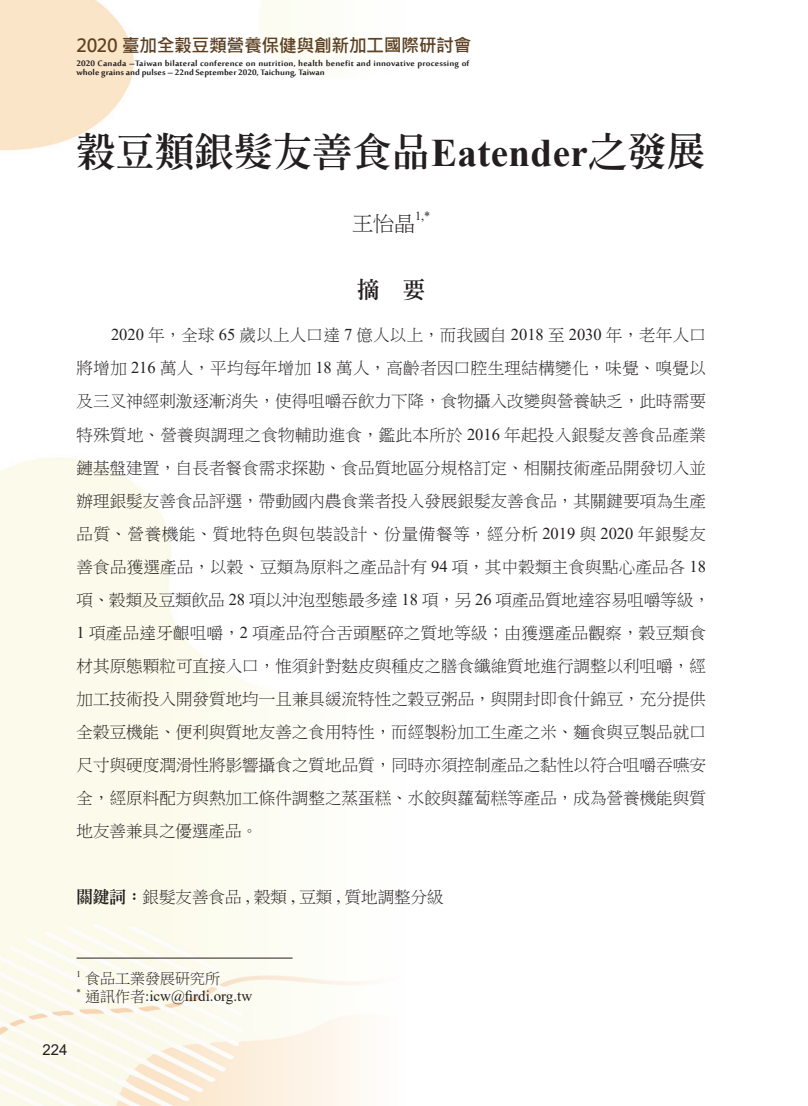
<style>
.page{position:relative;width:808px;height:1106px;background:#fff}
.page>*{position:absolute;margin:0;border:0;box-sizing:border-box;transform-origin:0 0}
.t1{font:39px "Inn Ming Extra";letter-spacing:.01em;color:#231f20}
.t2{font:22.5px "Inn Ming Extra";color:#231f20}
.t3{font:21px "P Ming Li U";color:#231f20}
.t4{font:700 18px "Microsoft Jheng Hei";letter-spacing:-.03em;color:#5e4123}
.t5{font:16.5px/33px "P Ming Li U";letter-spacing:.005em;color:#231f20}
.t6{font:15px "Times New Roman";color:#231f20}
.t7{font:15px "P Ming Li U";color:#231f20}
.t8{font:15px "Arial";color:#231f20}
.t9{font:12.3px "Times New Roman";color:#231f20}
.t10{font:700 10.8px/9px "Sakkal Majalla";letter-spacing:.01em;color:#231f20;scale:1.06 1}
.t11{font:8.7px "Times New Roman";color:#231f20}
.s1{font-family:"Times New Roman";font-weight:700}
.s2{font-family:"Times New Roman"}
.s3{font-family:"Inn Ming Extra"}
.s4{font-family:"P Ming Li U"}
</style>
<div class="page">
<img style="left:0;top:0;width:374px;height:1106px">
<hr style="left:77px;top:957px;width:216px;height:1px;background:#231f20">
<p class="t4" style="left:77px;top:34px;width:396px">2020 臺加全穀豆類營養保健與創新加工國際研討會</p>
<p class="t10" style="left:77px;top:59px;width:372px">2020 Canada –Taiwan bilateral conference on nutrition, health benefit and innovative processing of whole grains and pulses – 22nd September 2020, Taichung, Taiwan</p>
<h1 class="t1" style="left:77px;top:131px;width:631px">穀豆類銀髮友善食品<span class="s1">Eatender</span>之發展</h1>
<p class="t3" style="left:352px;top:213px;width:65px">王怡晶</p>
<p class="t9" style="left:415px;top:207px;width:17px">1,*</p>
<h2 class="t2" style="left:357px;top:278px;width:69px">摘　要</h2>
<p class="t5" style="left:77px;top:319px;width:635px;text-indent:34px"><span class="s2">2020</span> 年，全球 <span class="s2">65</span> 歲以上人口達 <span class="s2">7</span> 億人以上，而我國自 <span class="s2">2018</span> 至 <span class="s2">2030</span> 年，老年人口將增加 <span class="s2">216</span> 萬人，平均每年增加 <span class="s2">18</span> 萬人，高齡者因口腔生理結構變化，味覺、嗅覺以及三叉神經刺激逐漸消失，使得咀嚼吞飲力下降，食物攝入改變與營養缺乏，此時需要特殊質地、營養與調理之食物輔助進食，鑑此本所於 <span class="s2">2016</span> 年起投入銀髮友善食品產業鏈基盤建置，自長者餐食需求探勘、食品質地區分規格訂定、相關技術產品開發切入並辦理銀髮友善食品評選，帶動國內農食業者投入發展銀髮友善食品，其關鍵要項為生產品質、營養機能、質地特色與包裝設計、份量備餐等，經分析 <span class="s2">2019</span> 與 <span class="s2">2020</span> 年銀髮友善食品獲選產品，以穀、豆類為原料之產品計有 <span class="s2">94</span> 項，其中穀類主食與點心產品各 <span class="s2">18</span>項、穀類及豆類飲品 <span class="s2">28</span> 項以沖泡型態最多達 <span class="s2">18</span> 項，另 <span class="s2">26</span> 項產品質地達容易咀嚼等級，<span class="s2">1</span> 項產品達牙齦咀嚼，<span class="s2">2</span> 項產品符合舌頭壓碎之質地等級；由獲選產品觀察，穀豆類食材其原態顆粒可直接入口，惟須針對麩皮與種皮之膳食纖維質地進行調整以利咀嚼，經加工技術投入開發質地均一且兼具緩流特性之穀豆粥品，與開封即食什錦豆，充分提供全穀豆機能、便利與質地友善之食用特性，而經製粉加工生產之米、麵食與豆製品就口尺寸與硬度潤滑性將影響攝食之質地品質，同時亦須控制產品之黏性以符合咀嚼吞嚥安全，經原料配方與熱加工條件調整之蒸蛋糕、水餃與蘿蔔糕等產品，成為營養機能與質地友善兼具之優選產品。</p>
<p class="t5" style="left:77px;top:880px;width:369px"><span class="s3">關鍵詞：</span>銀髮友善食品 <span class="s2">,</span> 穀類 <span class="s2">,</span> 豆類 <span class="s2">,</span> 質地調整分級</p>
<p class="t11" style="left:77px;top:967px;width:6px">1</p>
<p class="t7" style="left:85px;top:971px;width:137px">食品工業發展研究所</p>
<p class="t11" style="left:77px;top:985px;width:6px">*</p>
<p class="t6" style="left:85px;top:985px;width:168px"><span class="s4">通訊作者</span>:icw@firdi.org.tw</p>
<p class="t8" style="left:43px;top:1039px;width:27px">224</p>
</div>
